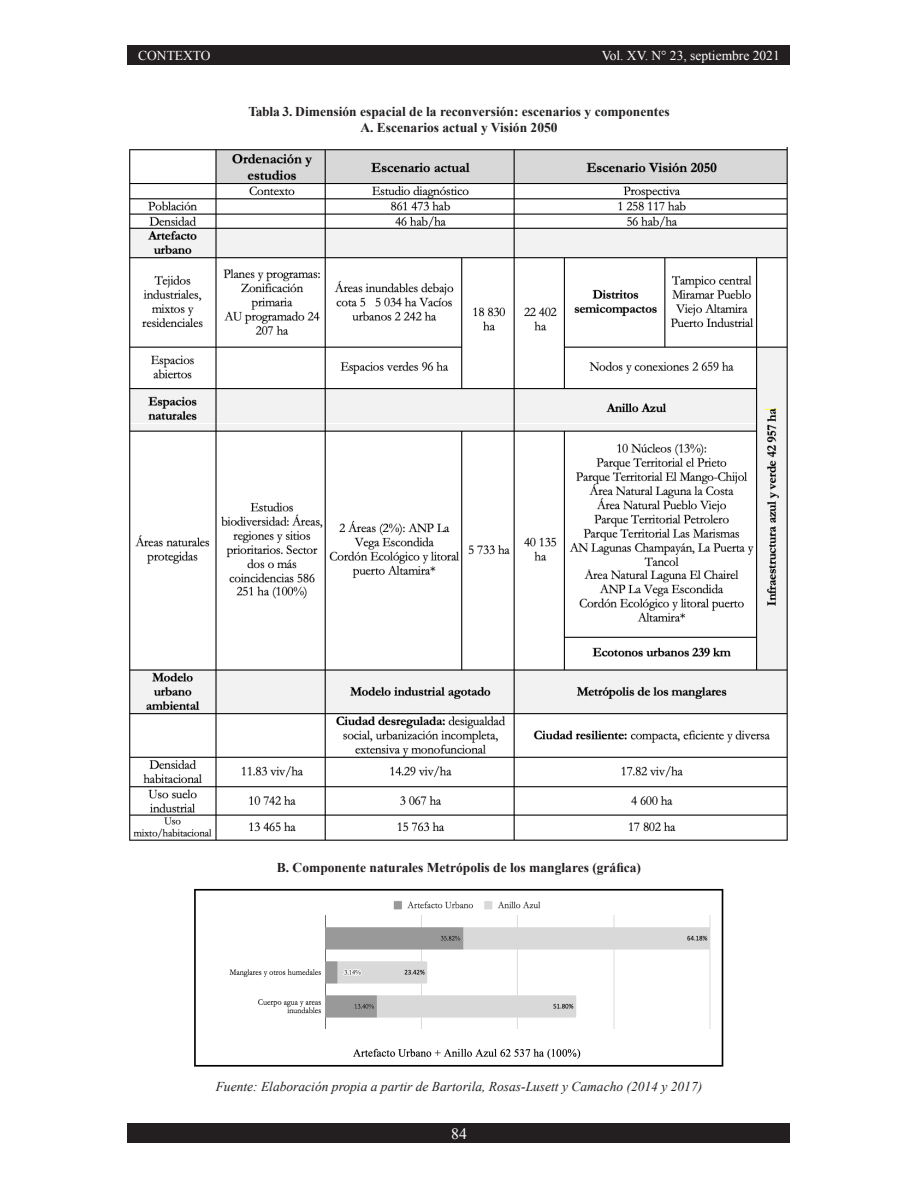
<style>
.page{position:relative;width:918px;height:1188px;background:#fff}
.page>*{position:absolute;margin:0;border:0;box-sizing:border-box;transform-origin:0 0}
.t1{font:15.75px "Times New Roman";color:#fff}
.t2{font:700 13.5px "Times New Roman";color:#231f20}
.t3{font:italic 13.5px "Times New Roman";color:#231f20}
.t4{font:13.5px "Times New Roman";color:#fff}
</style>
<div class="page">
<div style="left:128px;top:1124px;width:662px;height:19px;background:#231f20"></div>
<div style="left:128px;top:45px;width:662px;height:19px;background:#231f20"></div>
<img style="left:129px;top:147px;width:659px;height:694px">
<img style="left:194px;top:888px;width:530px;height:179px">
<p class="t4" style="left:138px;top:47px;width:74px">CONTEXTO</p>
<p class="t4" style="left:602px;top:46px;width:180px">Vol. XV. N° 23, septiembre 2021</p>
<p class="t2" style="left:248px;top:102px;width:423px">Tabla 3. Dimensión espacial de la reconversión: escenarios y componentes</p>
<p class="t2" style="left:360px;top:118px;width:199px">A. Escenarios actual y Visión 2050</p>
<p class="t2" style="left:277px;top:858px;width:366px">B. Componente naturales Metrópolis de los manglares (gráfica)</p>
<p class="t3" style="left:216px;top:1077px;width:488px">Fuente: Elaboración propia a partir de Bartorila, Rosas-Lusett y Camacho (2014 y 2017)</p>
<p class="t1" style="left:451px;top:1123px;width:17px">84</p>
</div>
